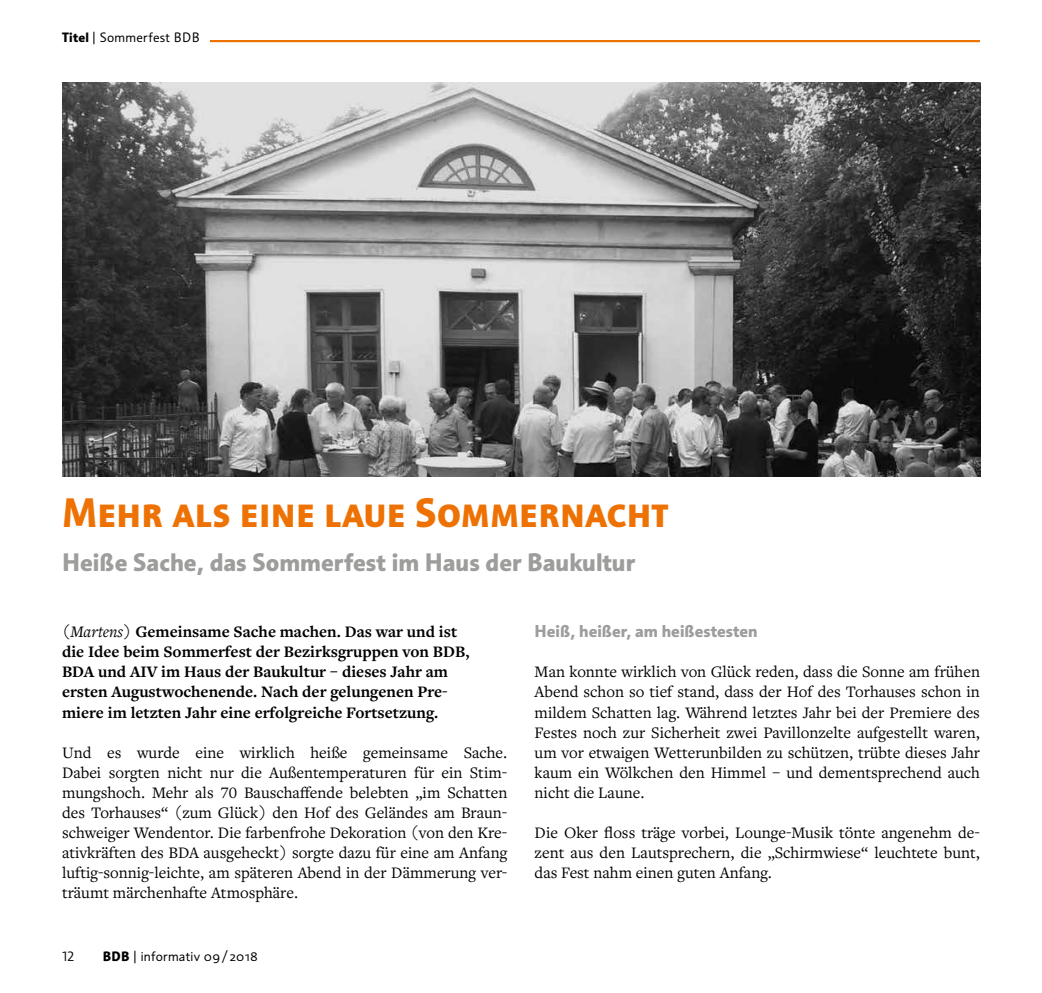
<style>
.page{position:relative;width:1042px;height:993px;background:#fff}
.page>*{position:absolute;margin:0;border:0;box-sizing:border-box;transform-origin:0 0}
.t1{font:700 39.9px "Informa Pro";color:#ee7203}
.t2{font:700 24.5px "Informa Pro";color:#9d9d9c}
.t3{font:16.62px/20.1px "Freight Text Pro";color:#000;text-align:justify}
.t4{font:700 16.62px/20.1px "Freight Text Pro";color:#000}
.t5{font:700 16.62px "Informa Pro";color:#9d9d9c}
.t6{font:13.12px "Informa Pro";letter-spacing:.02em;color:#000}
.s1{font-weight:700}
.s2{font-weight:400;font-style:italic}
</style>
<div class="page">
<img style="left:62px;top:83px;width:918px;height:393px">
<hr style="left:62px;top:40px;width:918px;height:2px;background:#ee7203">
<div style="left:52px;top:30px;width:158px;height:18px;background:#fff"></div>
<p class="t6" style="left:62px;top:30px;width:139px"><span class="s1">Titel</span> | Sommerfest BDB</p>
<h1 class="t1" style="left:62px;top:488px;width:608px">Mehr als eine laue Sommernacht</h1>
<h2 class="t2" style="left:62px;top:547px;width:575px">Heiße Sache, das Sommerfest im Haus der Baukultur</h2>
<p class="t4" style="left:62px;top:621px;width:409px"><span class="s2">(Martens)</span> Gemeinsame Sache machen. Das war und ist die Idee beim Sommerfest der Bezirksgruppen von BDB, BDA und AIV im Haus der Baukultur – dieses Jahr am ersten Augustwochenende. Nach der gelungenen Pre&shy;miere im letzten Jahr eine erfolgreiche Fortsetzung.</p>
<p class="t3" style="left:62px;top:741px;width:447px">Und es wurde eine wirklich heiße gemeinsame Sache.<br>Dabei sorgten nicht nur die Außentemperaturen für ein Stim&shy;mungshoch. Mehr als 70 Bauschaffende belebten „im Schatten des Torhauses“ (zum Glück) den Hof des Geländes am Braun&shy;schweiger Wendentor. Die farbenfrohe Dekoration (von den Kre&shy;ativkräften des BDA ausgeheckt) sorgte dazu für eine am Anfang luftig-sonnig-leichte, am späteren Abend in der Dämmerung ver&shy;träumt märchenhafte Atmosphäre.</p>
<p class="t6" style="left:62px;top:947px;width:14px">12</p>
<p class="t6" style="left:103px;top:947px;width:157px"><span class="s1">BDB</span> | informativ 09/2018</p>
<p class="t5" style="left:535px;top:621px;width:224px">Heiß, heißer, am heißestesten</p>
<p class="t3" style="left:535px;top:661px;width:447px">Man konnte wirklich von Glück reden, dass die Sonne am frühen Abend schon so tief stand, dass der Hof des Torhauses schon in mildem Schatten lag. Während letztes Jahr bei der Premiere des Festes noch zur Sicherheit zwei Pavillonzelte aufgestellt waren, um vor etwaigen Wetterunbilden zu schützen, trübte dieses Jahr kaum ein Wölkchen den Himmel – und dementsprechend auch nicht die Laune.</p>
<p class="t3" style="left:535px;top:821px;width:447px">Die Oker floss träge vorbei, Lounge-Musik tönte angenehm de&shy;zent aus den Lautsprechern, die „Schirmwiese“ leuchtete bunt, das Fest nahm einen guten Anfang.</p>
</div>
